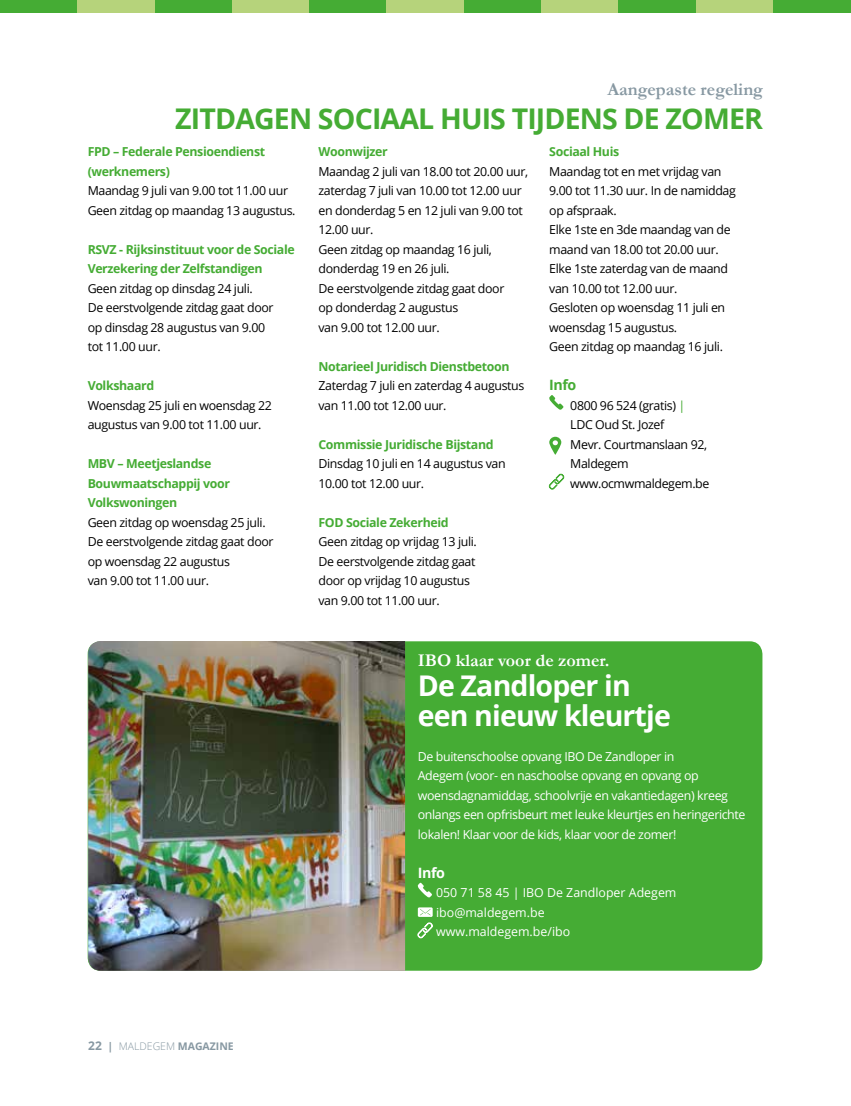
<style>
.page{position:relative;width:851px;height:1106px;background:#fff}
.page>*{position:absolute;margin:0;border:0;box-sizing:border-box;transform-origin:0 0}
.t1{font:700 28.5px "Open Sans";letter-spacing:-.03em;color:#45ac34}
.t2{font:700 28.5px/30px "Open Sans";letter-spacing:-.03em;color:#fff}
.t3{font:700 18px "Garamond";color:#fff}
.t4{font:700 18px "Garamond";color:#8798a2}
.t5{font:700 14.25px "Open Sans";color:#45ac34}
.t6{font:700 14.25px "Open Sans";color:#fff}
.t7{font:12.3px/19.5px "Open Sans";letter-spacing:-.03em;color:#000}
.t8{font:700 12.3px/19.5px "Open Sans";letter-spacing:-.03em;color:#45ac34}
.t9{font:12.3px/19.5px "Open Sans";letter-spacing:-.03em;color:#fff}
.t10{font:12.3px/19.5px "Open Sans";color:#fff}
.t11{font:700 10.5px "Open Sans";color:#8798a2}
.s1{color:#45ac34}
.s2{font-size:12px}
.s3{font-weight:300}
</style>
<div class="page">
<svg style="left:549px;top:395px;width:14px;height:15px"></svg>
<svg style="left:549px;top:437px;width:12px;height:17px"></svg>
<svg style="left:549px;top:474px;width:15px;height:15px"></svg>
<div style="left:88px;top:641px;width:674px;height:329px;background:#45ac34;border-radius:13px"></div>
<svg style="left:417px;top:882px;width:15px;height:15px"></svg>
<div style="left:418px;top:907px;width:14px;height:10px;background:#fff"></div>
<svg style="left:420px;top:909px;width:10px;height:6px"></svg>
<svg style="left:417px;top:922px;width:15px;height:16px"></svg>
<img style="left:88px;top:641px;width:317px;height:329px">
<div style="left:0;top:0;width:77px;height:13px;background:#45ac34"></div>
<div style="left:77px;top:0;width:78px;height:13px;background:#b6d37b"></div>
<div style="left:155px;top:0;width:77px;height:13px;background:#45ac34"></div>
<div style="left:232px;top:0;width:77px;height:13px;background:#b6d37b"></div>
<div style="left:309px;top:0;width:78px;height:13px;background:#45ac34"></div>
<div style="left:386px;top:0;width:78px;height:13px;background:#b6d37b"></div>
<div style="left:464px;top:0;width:77px;height:13px;background:#45ac34"></div>
<div style="left:541px;top:0;width:77px;height:13px;background:#b6d37b"></div>
<div style="left:618px;top:0;width:78px;height:13px;background:#45ac34"></div>
<div style="left:696px;top:0;width:77px;height:13px;background:#b6d37b"></div>
<div style="left:773px;top:0;width:77px;height:13px;background:#45ac34"></div>
<h2 class="t4" style="left:607px;top:78px;width:157px">Aangepaste regeling</h2>
<h1 class="t1" style="left:175px;top:98px;width:589px">ZITDAGEN SOCIAAL HUIS TIJDENS DE ZOMER</h1>
<p class="t8" style="left:88px;top:141px;width:179px">FPD – Federale Pensioendienst (werknemers)</p>
<p class="t7" style="left:88px;top:180px;width:209px">Maandag 9 juli van 9.00 tot 11.00 uur<br>Geen zitdag op maandag 13 augustus.</p>
<p class="t8" style="left:88px;top:239px;width:208px">RSVZ - Rijksinstituut voor de Sociale<br>Verzekering der Zelfstandigen</p>
<p class="t7" style="left:88px;top:278px;width:187px">Geen zitdag op dinsdag 24 juli.<br>De eerstvolgende zitdag gaat door op dinsdag 28 augustus van 9.00 tot 11.00 uur.</p>
<p class="t8" style="left:88px;top:376px;width:68px">Volkshaard</p>
<p class="t7" style="left:88px;top:395px;width:186px">Woensdag 25 juli en woensdag 22 augustus van 9.00 tot 11.00 uur.</p>
<p class="t8" style="left:88px;top:454px;width:144px">MBV – Meetjeslandse<br>Bouwmaatschappij voor<br>Volkswoningen</p>
<p class="t7" style="left:88px;top:512px;width:187px">Geen zitdag op woensdag 25 juli.<br>De eerstvolgende zitdag gaat door op woensdag 22 augustus<br>van 9.00 tot 11.00 uur.</p>
<p class="t8" style="left:318px;top:142px;width:71px">Woonwijzer</p>
<p class="t7" style="left:318px;top:161px;width:211px">Maandag 2 juli van 18.00 tot 20.00 uur, zaterdag 7 juli van 10.00 tot 12.00 uur en donderdag 5 en 12 juli van 9.00 tot<br>12.00 uur.<br>Geen zitdag op maandag 16 juli, donderdag 19 en 26 juli.<br>De eerstvolgende zitdag gaat door<br>op donderdag 2 augustus<br>van 9.00 tot 12.00 uur.</p>
<p class="t8" style="left:318px;top:356px;width:193px">Notarieel Juridisch Dienstbetoon</p>
<p class="t7" style="left:318px;top:376px;width:207px">Zaterdag 7 juli en zaterdag 4 augustus van 11.00 tot 12.00 uur.</p>
<p class="t8" style="left:318px;top:434px;width:177px">Commissie Juridische Bijstand</p>
<p class="t7" style="left:318px;top:454px;width:189px">Dinsdag 10 juli en 14 augustus van<br>10.00 tot 12.00 uur.</p>
<p class="t8" style="left:318px;top:512px;width:132px">FOD Sociale Zekerheid</p>
<p class="t7" style="left:318px;top:532px;width:160px">Geen zitdag op vrijdag 13 juli.<br>De eerstvolgende zitdag gaat door op vrijdag 10 augustus van 9.00 tot 11.00 uur.</p>
<p class="t8" style="left:549px;top:142px;width:71px">Sociaal Huis</p>
<p class="t7" style="left:549px;top:161px;width:188px">Maandag tot en met vrijdag van<br>9.00 tot 11.30 uur. In de namiddag op afspraak.<br>Elke 1ste en 3de maandag van de maand van 18.00 tot 20.00 uur.<br>Elke 1ste zaterdag van de maand van 10.00 tot 12.00 uur.<br>Gesloten op woensdag 11 juli en woensdag 15 augustus.<br>Geen zitdag op maandag 16 juli.</p>
<p class="t5" style="left:549px;top:375px;width:29px">Info</p>
<p class="t7" style="left:570px;top:395px;width:141px">0800 96 524 (gratis) <span class="s1">|<br></span>LDC Oud St. Jozef<br>Mevr. Courtmanslaan 92,<br>Maldegem www.ocmwmaldegem.be</p>
<p class="t11" style="left:88px;top:1039px;width:147px"><span class="s2">22</span> | <span class="s3">MALDEGEM</span> MAGAZINE</p>
<h2 class="t3" style="left:418px;top:649px;width:193px">IBO klaar voor de zomer.</h2>
<h1 class="t2" style="left:418px;top:670px;width:254px">De Zandloper in een nieuw kleurtje</h1>
<p class="t9" style="left:418px;top:746px;width:329px">De buitenschoolse opvang IBO De Zandloper in<br>Adegem (voor- en naschoolse opvang en opvang op woensdagnamiddag, schoolvrije en vakantiedagen) kreeg onlangs een opfrisbeurt met leuke kleurtjes en heringerichte lokalen! Klaar voor de kids, klaar voor de zomer!</p>
<p class="t6" style="left:418px;top:862px;width:29px">Info</p>
<p class="t10" style="left:436px;top:882px;width:242px">050 71 58 45 | IBO De Zandloper Adegem ibo@maldegem.be www.maldegem.be/ibo</p>
</div>
